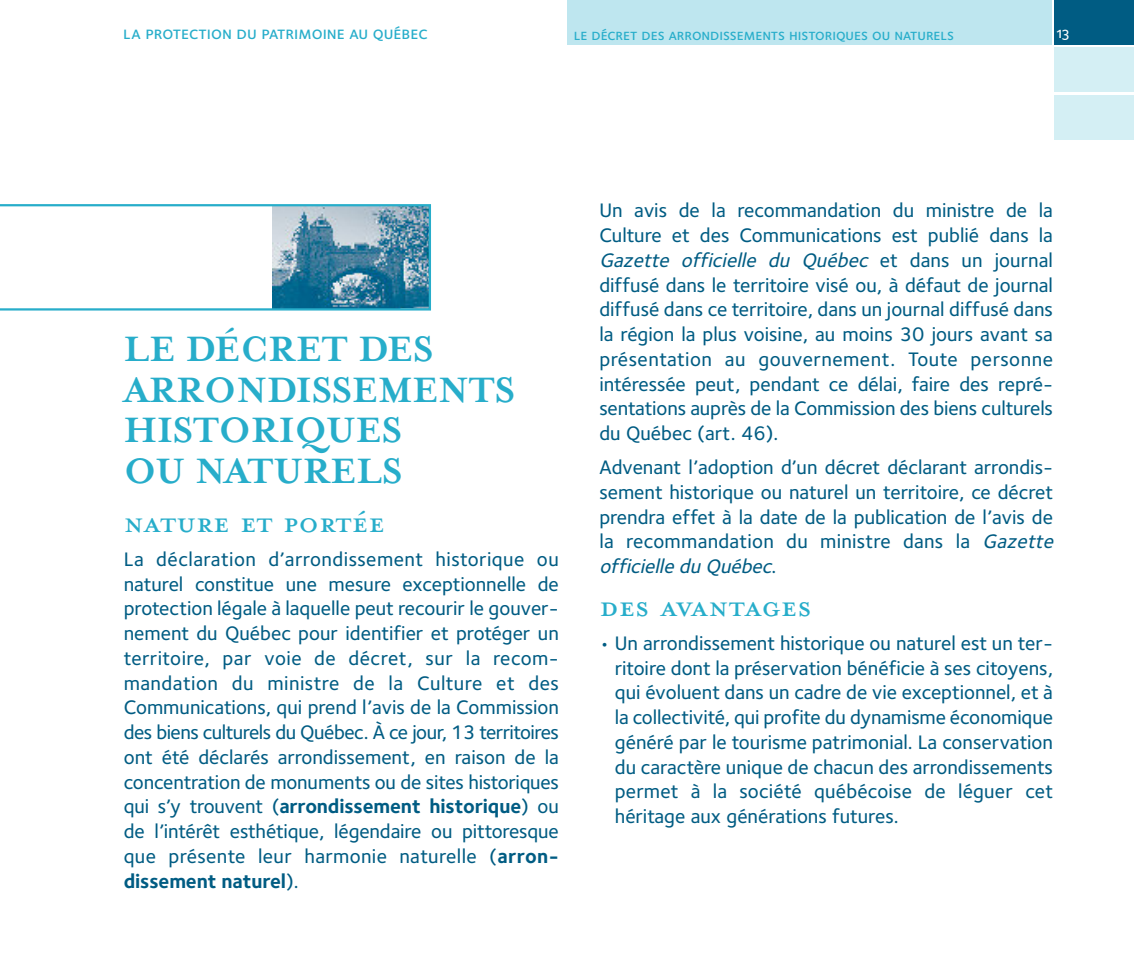
<style>
.page{position:relative;width:1134px;height:972px;background:#fff}
.page>*{position:absolute;margin:0;border:0;box-sizing:border-box;transform-origin:0 0}
.t1{font:700 40.5px/40.5px "Mrs Eaves";color:#27adca}
.t2{font:40.5px "Mrs Eaves Petite Caps";color:#27adca}
.t3{font:500 20.25px/24.8px "Foundry Sterling";color:#005c83;text-align:justify}
.t4{font:18px "Foundry Sterling Medium Expert";color:#27adca}
.t5{font:15.75px "Foundry Sterling Medium Expert";color:#27adca}
.t6{font:15.75px "Foundry Sterling Medium Expert";color:#fff}
.s1{font-weight:700}
.s2{font-style:italic}
</style>
<div class="page">
<div style="left:567px;top:0;width:484px;height:45px;background:#bee6ef"></div>
<div style="left:1054px;top:0;width:80px;height:45px;background:#005c83"></div>
<div style="left:1054px;top:47px;width:80px;height:45px;background:#d4eff4"></div>
<div style="left:1054px;top:95px;width:80px;height:45px;background:#d4eff4"></div>
<svg style="left:0;top:204px;width:431px;height:107px"></svg>
<p class="t4" style="left:123px;top:22px;width:306px">la protection du patrimoine au québec</p>
<p class="t5" style="left:574px;top:25px;width:382px">le décret des arrondissements historiques ou naturels</p>
<p class="t6" style="left:1057px;top:23px;width:14px">13</p>
<h1 class="t1" style="left:124px;top:327px;width:393px">LE DÉCRET DES<br>ARRONDISSEMENTS<br>HISTORIQUES<br>OU NATURELS</h1>
<h1 class="t2" style="left:124px;top:494px;width:263px">nature et portée</h1>
<p class="t3" style="left:124px;top:548px;width:437px">La déclaration d’arrondissement historique ou naturel constitue une mesure exceptionnelle de protection légale à laquelle peut recourir le gouver&shy;nement du Québec pour identifier et protéger un territoire, par voie de décret, sur la recom&shy;mandation du ministre de la Culture et des Communications, qui prend l’avis de la Commission des biens culturels du Québec. À ce jour, 13 territoires ont été déclarés arrondissement, en raison de la concentration de monuments ou de sites historiques qui s’y trouvent (<span class="s1">arrondissement historique</span>) ou de l’intérêt esthétique, légendaire ou pittoresque que présente leur harmonie naturelle (<span class="s1">arron&shy;dissement naturel</span>).</p>
<p class="t3" style="left:599px;top:200px;width:455px">Un avis de la recommandation du ministre de la Culture et des Communications est publié dans la <span class="s2">Gazette officielle du Québec</span> et dans un journal diffusé dans le territoire visé ou, à défaut de journal diffusé dans ce territoire, dans un journal diffusé dans la région la plus voisine, au moins 30 jours avant sa présentation au gouvernement. Toute personne intéressée peut, pendant ce délai, faire des repré&shy;sentations auprès de la Commission des biens culturels du Québec (art. 46).</p>
<p class="t3" style="left:599px;top:457px;width:459px;text-align:left">Advenant l’adoption d’un décret déclarant arrondis&shy;sement historique ou naturel un territoire, ce décret prendra effet à la date de la publication de l’avis de la recommandation du ministre dans la <span class="s2">Gazette officielle du Québec</span>.</p>
<h1 class="t2" style="left:599px;top:578px;width:214px">des avantages</h1>
<p class="t3" style="left:615px;top:632px;width:440px;text-indent:-15px">• Un arrondissement historique ou naturel est un ter&shy;ritoire dont la préservation bénéficie à ses citoyens, qui évoluent dans un cadre de vie exceptionnel, et à la collectivité, qui profite du dynamisme économique généré par le tourisme patrimonial. La conservation du caractère unique de chacun des arrondissements permet à la société québécoise de léguer cet héritage aux générations futures.</p>
</div>
